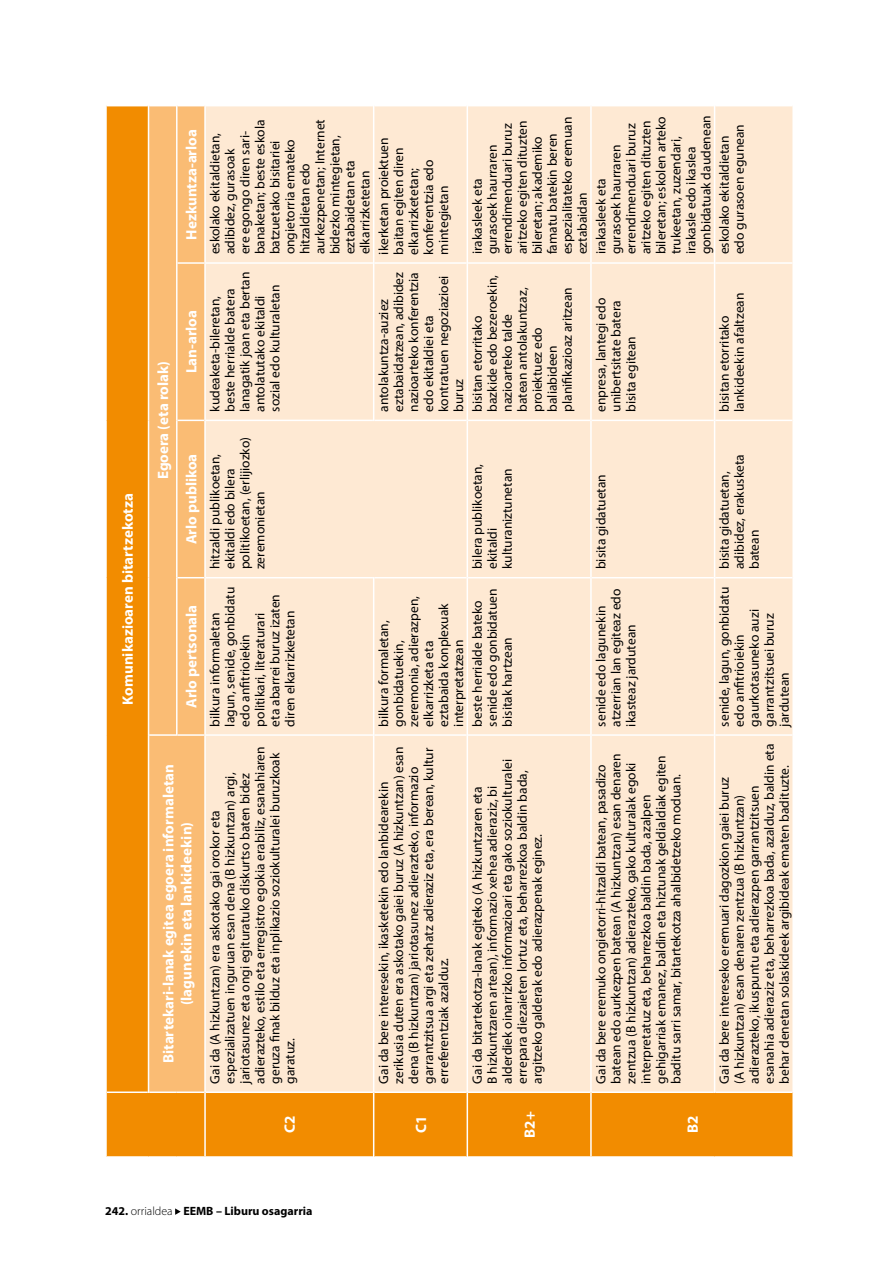
<style>
.page{position:relative;width:893px;height:1263px;background:#fff}
.page>*{position:absolute;margin:0;border:0;box-sizing:border-box;transform-origin:0 0}
.t1{font:700 15px/18px "Myriad Pro";color:#fff;text-align:center}
.t2{font:13.5px/15px "Myriad Pro";color:#000}
.t3{font:700 12px "Myriad Pro";color:#000}
.s1{font-weight:300}
</style>
<div class="page">
<svg style="left:175px;top:1208px;width:6px;height:7px"></svg>
<div style="left:107px;top:106px;width:685px;height:1050px;background:#f28c00"></div>
<div style="left:149px;top:106px;width:55px;height:985px;background:#fabc74"></div>
<div style="left:206px;top:106px;width:586px;height:985px;background:#fee9d3"></div>
<hr style="left:148px;top:735px;width:1px;height:358px;background:#fff">
<hr style="left:148px;top:578px;width:1px;height:157px;background:#fff">
<hr style="left:149px;top:734px;width:27px;height:2px;background:#fff">
<hr style="left:148px;top:420px;width:1px;height:158px;background:#fff">
<hr style="left:148px;top:263px;width:1px;height:157px;background:#fff">
<hr style="left:148px;top:105px;width:1px;height:158px;background:#fff">
<hr style="left:176px;top:578px;width:2px;height:158px;background:#fff">
<hr style="left:178px;top:734px;width:26px;height:2px;background:#fff">
<hr style="left:176px;top:420px;width:2px;height:158px;background:#fff">
<svg style="left:178px;top:577px;width:26px;height:1px"></svg>
<hr style="left:176px;top:263px;width:2px;height:157px;background:#fff">
<svg style="left:178px;top:420px;width:26px;height:1px"></svg>
<hr style="left:176px;top:105px;width:2px;height:158px;background:#fff">
<hr style="left:178px;top:262px;width:26px;height:2px;background:#fff">
<hr style="left:204px;top:1092px;width:2px;height:66px;background:#fff">
<hr style="left:206px;top:734px;width:167px;height:2px;background:#fff">
<hr style="left:206px;top:262px;width:167px;height:2px;background:#fff">
<hr style="left:373px;top:1092px;width:1px;height:66px;background:#fff">
<hr style="left:373px;top:735px;width:1px;height:357px;background:#fff">
<hr style="left:373px;top:577px;width:1px;height:158px;background:#fff">
<hr style="left:374px;top:734px;width:93px;height:2px;background:#fff">
<hr style="left:373px;top:263px;width:1px;height:158px;background:#fff">
<hr style="left:373px;top:105px;width:1px;height:158px;background:#fff">
<hr style="left:374px;top:262px;width:93px;height:2px;background:#fff">
<hr style="left:467px;top:1092px;width:1px;height:66px;background:#fff">
<hr style="left:467px;top:735px;width:1px;height:357px;background:#fff">
<hr style="left:467px;top:578px;width:1px;height:157px;background:#fff">
<hr style="left:468px;top:734px;width:122px;height:2px;background:#fff">
<hr style="left:468px;top:577px;width:122px;height:1px;background:#fff">
<hr style="left:467px;top:263px;width:1px;height:157px;background:#fff">
<hr style="left:468px;top:420px;width:122px;height:1px;background:#fff">
<hr style="left:467px;top:105px;width:1px;height:158px;background:#fff">
<hr style="left:468px;top:262px;width:122px;height:2px;background:#fff">
<hr style="left:590px;top:1092px;width:2px;height:66px;background:#fff">
<hr style="left:590px;top:735px;width:2px;height:357px;background:#fff">
<hr style="left:590px;top:578px;width:2px;height:157px;background:#fff">
<hr style="left:592px;top:734px;width:122px;height:2px;background:#fff">
<hr style="left:590px;top:420px;width:2px;height:158px;background:#fff">
<hr style="left:592px;top:577px;width:122px;height:1px;background:#fff">
<hr style="left:590px;top:263px;width:2px;height:157px;background:#fff">
<hr style="left:592px;top:420px;width:122px;height:1px;background:#fff">
<hr style="left:590px;top:105px;width:2px;height:158px;background:#fff">
<hr style="left:592px;top:262px;width:122px;height:2px;background:#fff">
<hr style="left:714px;top:735px;width:1px;height:358px;background:#fff">
<hr style="left:714px;top:578px;width:1px;height:157px;background:#fff">
<hr style="left:715px;top:734px;width:77px;height:2px;background:#fff">
<hr style="left:714px;top:420px;width:1px;height:158px;background:#fff">
<hr style="left:715px;top:577px;width:77px;height:1px;background:#fff">
<hr style="left:714px;top:263px;width:1px;height:157px;background:#fff">
<hr style="left:715px;top:420px;width:77px;height:1px;background:#fff">
<hr style="left:714px;top:105px;width:1px;height:158px;background:#fff">
<hr style="left:715px;top:262px;width:77px;height:2px;background:#fff">
<hr style="left:204px;top:735px;width:2px;height:357px;background:#fff">
<hr style="left:204px;top:578px;width:2px;height:157px;background:#fff">
<hr style="left:204px;top:420px;width:2px;height:158px;background:#fff">
<hr style="left:204px;top:263px;width:2px;height:157px;background:#fff">
<hr style="left:204px;top:105px;width:2px;height:158px;background:#fff">
<hr style="left:107px;top:1091px;width:41px;height:2px;background:#fff">
<hr style="left:149px;top:1091px;width:28px;height:2px;background:#fff">
<hr style="left:177px;top:1091px;width:27px;height:2px;background:#fff">
<hr style="left:206px;top:1091px;width:167px;height:2px;background:#fff">
<hr style="left:374px;top:1091px;width:93px;height:2px;background:#fff">
<hr style="left:468px;top:1091px;width:122px;height:2px;background:#fff">
<hr style="left:592px;top:1091px;width:122px;height:2px;background:#fff">
<hr style="left:715px;top:1091px;width:77px;height:2px;background:#fff">
<hr style="left:206px;top:577px;width:167px;height:1px;background:#fff">
<hr style="left:206px;top:420px;width:167px;height:1px;background:#fff">
<hr style="left:374px;top:577px;width:93px;height:1px;background:#fff">
<hr style="left:374px;top:420px;width:93px;height:1px;background:#fff">
<hr style="left:467px;top:420px;width:1px;height:158px;background:#fff">
<p class="t1" style="left:118px;top:705px;width:213px;rotate:-90deg">Komunikazioaren bitartzekotza</p>
<p class="t1" style="left:182px;top:240px;width:112px;rotate:-90deg">Hezkuntza-arloa</p>
<p class="t1" style="left:154px;top:479px;width:119px;rotate:-90deg">Egoera (eta rolak)</p>
<p class="t1" style="left:182px;top:373px;width:65px;rotate:-90deg">Lan-arloa</p>
<p class="t1" style="left:182px;top:544px;width:92px;rotate:-90deg">Arlo publikoa</p>
<p class="t1" style="left:182px;top:708px;width:105px;rotate:-90deg">Arlo pertsonala</p>
<p class="t1" style="left:159px;top:1063px;width:300px;rotate:-90deg">Bitartekari-lanak egitea egoera informaletan (lagunekin eta lankideekin)</p>
<p class="t2" style="left:207px;top:254px;width:137px;rotate:-90deg">eskolako ekitaldietan, adibidez, gurasoak<br>ere egongo diren sari&shy;banaketan; beste eskola batzuetako bisitariei ongietorria emateko hitzaldietan edo aurkezpenetan; Internet bidezko mintegietan, eztabaidetan eta elkarrizketetan</p>
<p class="t2" style="left:207px;top:412px;width:142px;rotate:-90deg">kudeaketa-bileretan, beste herrialde batera lanagatik joan eta bertan antolatutako ekitaldi sozial edo kulturaletan</p>
<p class="t2" style="left:376px;top:254px;width:118px;rotate:-90deg">ikerketan proiektuen baitan egiten diren elkarrizketetan; konferentzia edo mintegietan</p>
<p class="t2" style="left:376px;top:412px;width:141px;rotate:-90deg">antolakuntza-auziez eztabaidatzean, adibidez nazioarteko konferentzia edo ekitaldiei eta kontratuen negoziazioei buruz</p>
<p class="t2" style="left:469px;top:254px;width:139px;rotate:-90deg">irakasleek eta<br>gurasoek haurraren errendimenduari buruz aritzeko egiten dituzten bileretan; akademiko famatu batekin beren espezialitateko eremuan eztabaidan</p>
<p class="t2" style="left:469px;top:412px;width:138px;rotate:-90deg">bisitan etorritako bazkide edo bezeroekin, nazioarteko talde batean antolakuntzaz, proiektuez edo baliabideen planifikazioaz aritzean</p>
<p class="t2" style="left:593px;top:254px;width:141px;rotate:-90deg">irakasleek eta<br>gurasoek haurraren errendimenduari buruz aritzeko egiten dituzten bileretan; eskolen arteko trukeetan, zuzendari, irakasle edo ikaslea gonbidatuak daudenean</p>
<p class="t2" style="left:717px;top:254px;width:132px;rotate:-90deg">eskolako ekitaldietan edo gurasoen egunean</p>
<p class="t2" style="left:593px;top:412px;width:116px;rotate:-90deg">enpresa, lantegi edo unibertsitate batera bisita egitean</p>
<p class="t2" style="left:717px;top:412px;width:121px;rotate:-90deg">bisitan etorritako lankideekin afaltzean</p>
<p class="t2" style="left:207px;top:569px;width:134px;rotate:-90deg">hitzaldi publikoetan, ekitaldi edo bilera politikoetan, (erlijiozko) zeremonietan</p>
<p class="t2" style="left:207px;top:726px;width:141px;rotate:-90deg">bilkura informaletan lagun, senide, gonbidatu edo anfitrioiekin politikari, literaturari<br>eta abarrei buruz izaten diren elkarrizketetan</p>
<p class="t2" style="left:207px;top:1084px;width:339px;rotate:-90deg">Gai da (A hizkuntzan) era askotako gai orokor eta espezializatuen inguruan esan dena (B hizkuntzan) argi, jariotasunez eta ongi egituratuko diskurtso baten bidez adierazteko, estilo eta erregistro egokia erabiliz, esanahiaren geruza finak bilduz eta inplikazio soziokulturalei buruzkoak garatuz.</p>
<p class="t2" style="left:469px;top:569px;width:107px;rotate:-90deg">bilera publikoetan, ekitaldi kulturaniztunetan</p>
<p class="t2" style="left:469px;top:726px;width:140px;rotate:-90deg">beste herrialde bateko senide edo gonbidatuen bisitak hartzean</p>
<p class="t2" style="left:376px;top:726px;width:132px;rotate:-90deg">bilkura formaletan, gonbidatuekin, zeremonia, adierazpen, elkarrizketa eta eztabaida konplexuak interpretatzean</p>
<p class="t2" style="left:376px;top:1084px;width:339px;rotate:-90deg">Gai da bere interesekin, ikasketekin edo lanbidearekin zerikusia duten era askotako gaiei buruz (A hizkuntzan) esan dena (B hizkuntzan) jariotasunez adierazteko, informazio garrantzitsua argi eta zehatz adieraziz eta, era berean, kultur erreferentziak azalduz.</p>
<p class="t2" style="left:469px;top:1084px;width:326px;rotate:-90deg">Gai da bitartekotza-lanak egiteko (A hizkuntzaren eta<br>B hizkuntzaren artean), informazio xehea adieraziz, bi alderdiek oinarrizko informazioari eta gako soziokulturalei errepara diezaieten lortuz eta, beharrezkoa baldin bada, argitzeko galderak edo adierazpenak eginez.</p>
<p class="t2" style="left:593px;top:569px;width:97px;rotate:-90deg">bisita gidatuetan</p>
<p class="t2" style="left:593px;top:726px;width:139px;rotate:-90deg">senide edo lagunekin atzerrian lan egiteaz edo ikasteaz jardutean</p>
<p class="t2" style="left:593px;top:1084px;width:332px;rotate:-90deg">Gai da bere eremuko ongietorri-hitzaldi batean, pasadizo batean edo aurkezpen batean (A hizkuntzan) esan denaren zentzua (B hizkuntzan) adierazteko, gako kulturalak egoki interpretatuz eta, beharrezkoa baldin bada, azalpen gehigarriak emanez, baldin eta hiztunak geldialdiak egiten baditu sarri samar, bitartekotza ahalbidetzeko moduan.</p>
<p class="t2" style="left:717px;top:569px;width:116px;rotate:-90deg">bisita gidatuetan, adibidez, erakusketa batean</p>
<p class="t2" style="left:717px;top:726px;width:141px;rotate:-90deg">senide, lagun, gonbidatu edo anfitrioiekin gaurkotasuneko auzi garrantzitsuei buruz jardutean</p>
<p class="t2" style="left:717px;top:1084px;width:342px;rotate:-90deg">Gai da bere intereseko eremuari dagozkion gaiei buruz<br>(A hizkuntzan) esan denaren zentzua (B hizkuntzan) adierazteko, ikuspuntu eta adierazpen garrantzitsuen esanahia adieraziz eta, beharrezkoa bada, azalduz, baldin eta behar denetan solaskideek argibideak ematen badituzte.</p>
<p class="t1" style="left:280px;top:1133px;width:19px;rotate:-90deg">C2</p>
<p class="t1" style="left:412px;top:1133px;width:19px;rotate:-90deg">C1</p>
<p class="t1" style="left:520px;top:1138px;width:28px;rotate:-90deg">B2+</p>
<p class="t1" style="left:683px;top:1133px;width:19px;rotate:-90deg">B2</p>
<p class="t3" style="left:105px;top:1203px;width:209px">242. <span class="s1">orrialdea</span> EEMB – Liburu osagarria</p>
</div>
